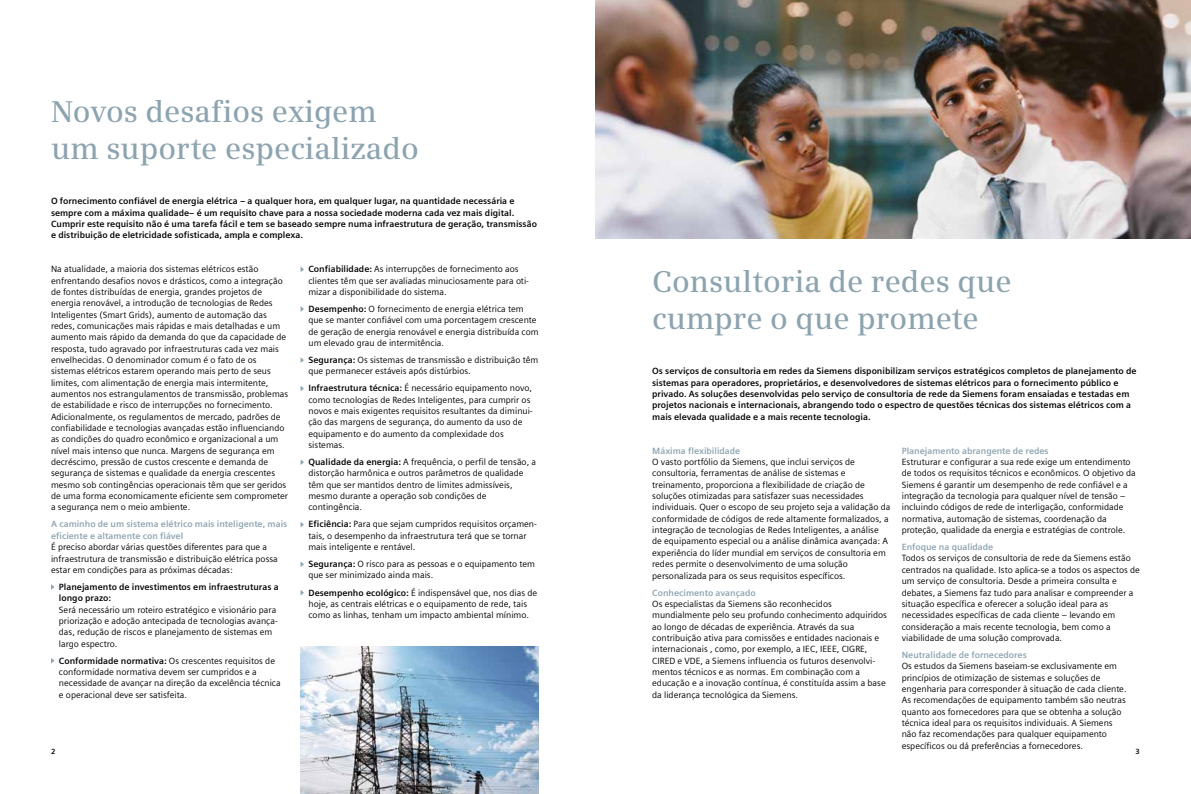
<style>
.page{position:relative;width:1191px;height:794px;background:#fff}
.page>*{position:absolute;margin:0;border:0;box-sizing:border-box;transform-origin:0 0}
.t1{font:600 30px/36.8px "Siemens Serif";color:#8ca3b0}
.t2{font:9px/11.3px "Siemens Sans";color:#000}
.t3{font:700 9px/11.3px "Siemens Sans";color:#000}
.t4{font:700 9px/11.3px "Siemens Sans";color:#8ca3b0}
.t5{font:700 7.5px "Siemens Sans";color:#000}
.s1{font-weight:700}
</style>
<div class="page">
<svg style="left:300px;top:266px;width:4px;height:6px"></svg>
<svg style="left:300px;top:306px;width:4px;height:6px"></svg>
<svg style="left:300px;top:357px;width:4px;height:6px"></svg>
<svg style="left:300px;top:386px;width:4px;height:5px"></svg>
<svg style="left:300px;top:459px;width:4px;height:6px"></svg>
<svg style="left:300px;top:522px;width:4px;height:5px"></svg>
<svg style="left:300px;top:561px;width:4px;height:6px"></svg>
<svg style="left:300px;top:590px;width:4px;height:5px"></svg>
<svg style="left:51px;top:584px;width:3px;height:6px"></svg>
<svg style="left:51px;top:658px;width:3px;height:5px"></svg>
<img style="left:595px;top:0;width:596px;height:238px">
<img style="left:300px;top:646px;width:239px;height:148px">
<h1 class="t1" style="left:51px;top:93px;width:369px">Novos desafios exigem um suporte especializado</h1>
<p class="t3" style="left:51px;top:195px;width:487px">O fornecimento confiável de energia elétrica – a qualquer hora, em qualquer lugar, na quantidade necessária e sempre com a máxima qualidade– é um requisito chave para a nossa sociedade moderna cada vez mais digital.<br>Cumprir este requisito não é uma tarefa fácil e tem se baseado sempre numa infraestrutura de geração, transmissão e distribuição de eletricidade sofisticada, ampla e complexa.</p>
<p class="t2" style="left:308px;top:263px;width:222px"><span class="s1">Confiabilidade:</span> As interrupções de fornecimento aos clientes têm que ser avaliadas minuciosamente para oti&shy;mizar a disponibilidade do sistema.</p>
<p class="t2" style="left:308px;top:303px;width:232px"><span class="s1">Desempenho:</span> O fornecimento de energia elétrica tem que se manter confiável com uma porcentagem crescente de geração de energia renovável e energia distribuída com um elevado grau de intermitência.</p>
<p class="t2" style="left:308px;top:354px;width:231px"><span class="s1">Segurança:</span> Os sistemas de transmissão e distribuição têm que permanecer estáveis após distúrbios.</p>
<p class="t2" style="left:308px;top:382px;width:226px"><span class="s1">Infraestrutura técnica:</span> É necessário equipamento novo, como tecnologias de Redes Inteligentes, para cumprir os novos e mais exigentes requisitos resultantes da diminui&shy;ção das margens de segurança, do aumento da uso de equipamento e do aumento da complexidade dos sistemas.</p>
<p class="t2" style="left:308px;top:456px;width:229px"><span class="s1">Qualidade da energia:</span> A frequência, o perfil de tensão, a distorção harmônica e outros parâmetros de qualidade têm que ser mantidos dentro de limites admissíveis, mesmo durante a operação sob condições de contingência.</p>
<p class="t2" style="left:308px;top:519px;width:230px"><span class="s1">Eficiência:</span> Para que sejam cumpridos requisitos orçamen&shy;tais, o desempenho da infraestrutura terá que se tornar mais inteligente e rentável.</p>
<p class="t2" style="left:308px;top:558px;width:228px"><span class="s1">Segurança:</span> O risco para as pessoas e o equipamento tem que ser minimizado ainda mais.</p>
<p class="t2" style="left:308px;top:587px;width:230px"><span class="s1">Desempenho ecológico:</span> É indispensável que, nos dias de hoje, as centrais elétricas e o equipamento de rede, tais como as linhas, tenham um impacto ambiental mínimo.</p>
<p class="t2" style="left:51px;top:263px;width:239px">Na atualidade, a maioria dos sistemas elétricos estão enfrentando desafios novos e drásticos, como a integração de fontes distribuídas de energia, grandes projetos de energia renovável, a introdução de tecnologias de Redes Inteligentes (Smart Grids), aumento de automação das redes, comunicações mais rápidas e mais detalhadas e um aumento mais rápido da demanda do que da capacidade de resposta, tudo agravado por infraestruturas cada vez mais envelhecidas. O denominador comum é o fato de os sistemas elétricos estarem operando mais perto de seus limites, com alimentação de energia mais intermitente, aumentos nos estrangulamentos de transmissão, problemas de estabilidade e risco de interrupções no fornecimento.<br>Adicionalmente, os regulamentos de mercado, padrões de confiabilidade e tecnologias avançadas estão influenciando as condições do quadro econômico e organizacional a um nível mais intenso que nunca. Margens de segurança em decréscimo, pressão de custos crescente e demanda de segurança de sistemas e qualidade da energia crescentes mesmo sob contingências operacionais têm que ser geridos de uma forma economicamente eficiente sem comprometer a segurança nem o meio ambiente.</p>
<p class="t4" style="left:51px;top:519px;width:238px">A caminho de um sistema elétrico mais inteligente, mais eficiente e altamente con fiável</p>
<p class="t2" style="left:51px;top:541px;width:228px">É preciso abordar várias questões diferentes para que a infraestrutura de transmissão e distribuição elétrica possa estar em condições para as próximas décadas:</p>
<p class="t3" style="left:59px;top:581px;width:221px">Planejamento de investimentos em infraestruturas a longo prazo:</p>
<p class="t2" style="left:59px;top:604px;width:220px">Será necessário um roteiro estratégico e visionário para priorização e adoção antecipada de tecnologias avança&shy;das, redução de riscos e planejamento de sistemas em largo espectro.</p>
<p class="t2" style="left:59px;top:655px;width:223px"><span class="s1">Conformidade normativa:</span> Os crescentes requisitos de conformidade normativa devem ser cumpridos e a necessidade de avançar na direção da excelência técnica e operacional deve ser satisfeita.</p>
<h1 class="t1" style="left:652px;top:263px;width:361px">Consultoria de redes que cumpre o que promete</h1>
<p class="t3" style="left:652px;top:365px;width:486px">Os serviços de consultoria em redes da Siemens disponibilizam serviços estratégicos completos de planejamento de sistemas para operadores, proprietários, e desenvolvedores de sistemas elétricos para o fornecimento público e privado. As soluções desenvolvidas pelo serviço de consultoria de rede da Siemens foram ensaiadas e testadas em projetos nacionais e internacionais, abrangendo todo o espectro de questões técnicas dos sistemas elétricos com a mais elevada qualidade e a mais recente tecnologia.</p>
<p class="t4" style="left:901px;top:445px;width:148px">Planejamento abrangente de redes</p>
<p class="t2" style="left:901px;top:456px;width:235px">Estruturar e configurar a sua rede exige um entendimento de todos os requisitos técnicos e econômicos. O objetivo da Siemens é garantir um desempenho de rede confiável e a integração da tecnologia para qualquer nível de tensão – incluindo códigos de rede de interligação, conformidade normativa, automação de sistemas, coordenação da proteção, qualidade da energia e estratégias de controle.</p>
<p class="t4" style="left:901px;top:541px;width:93px">Enfoque na qualidade</p>
<p class="t2" style="left:901px;top:553px;width:240px">Todos os serviços de consultoria de rede da Siemens estão centrados na qualidade. Isto aplica-se a todos os aspectos de um serviço de consultoria. Desde a primeira consulta e debates, a Siemens faz tudo para analisar e compreender a situação específica e oferecer a solução ideal para as necessidades específicas de cada cliente – levando em consideração a mais recente tecnologia, bem como a viabilidade de uma solução comprovada.</p>
<p class="t4" style="left:901px;top:649px;width:126px">Neutralidade de fornecedores</p>
<p class="t2" style="left:901px;top:660px;width:226px">Os estudos da Siemens baseiam-se exclusivamente em princípios de otimização de sistemas e soluções de engenharia para corresponder à situação de cada cliente.<br>As recomendações de equipamento também são neutras quanto aos fornecedores para que se obtenha a solução técnica ideal para os requisitos individuais. A Siemens não faz recomendações para qualquer equipamento específicos ou dá preferências a fornecedores.</p>
<p class="t4" style="left:652px;top:445px;width:90px">Máxima flexibilidade</p>
<p class="t2" style="left:652px;top:456px;width:240px">O vasto portfólio da Siemens, que inclui serviços de consultoria, ferramentas de análise de sistemas e treinamento, proporciona a flexibilidade de criação de soluções otimizadas para satisfazer suas necessidades individuais. Quer o escopo de seu projeto seja a validação da conformidade de códigos de rede altamente formalizados, a integração de tecnologias de Redes Inteligentes, a análise de equipamento especial ou a análise dinâmica avançada: A experiência do líder mundial em serviços de consultoria em redes permite o desenvolvimento de uma solução personalizada para os seus requisitos específicos.</p>
<p class="t4" style="left:652px;top:587px;width:105px">Conhecimento avançado</p>
<p class="t2" style="left:652px;top:598px;width:236px">Os especialistas da Siemens são reconhecidos mundialmente pelo seu profundo conhecimento adquiridos ao longo de décadas de experiência. Através da sua contribuição ativa para comissões e entidades nacionais e internacionais , como, por exemplo, a IEC, IEEE, CIGRE, CIRED e VDE, a Siemens influencia os futuros desenvolvi&shy;mentos técnicos e as normas. Em combinação com a educação e a inovação contínua, é constituída assim a base da liderança tecnológica da Siemens.</p>
<p class="t5" style="left:51px;top:747px;width:6px">2</p>
<p class="t5" style="left:1135px;top:747px;width:6px">3</p>
</div>
